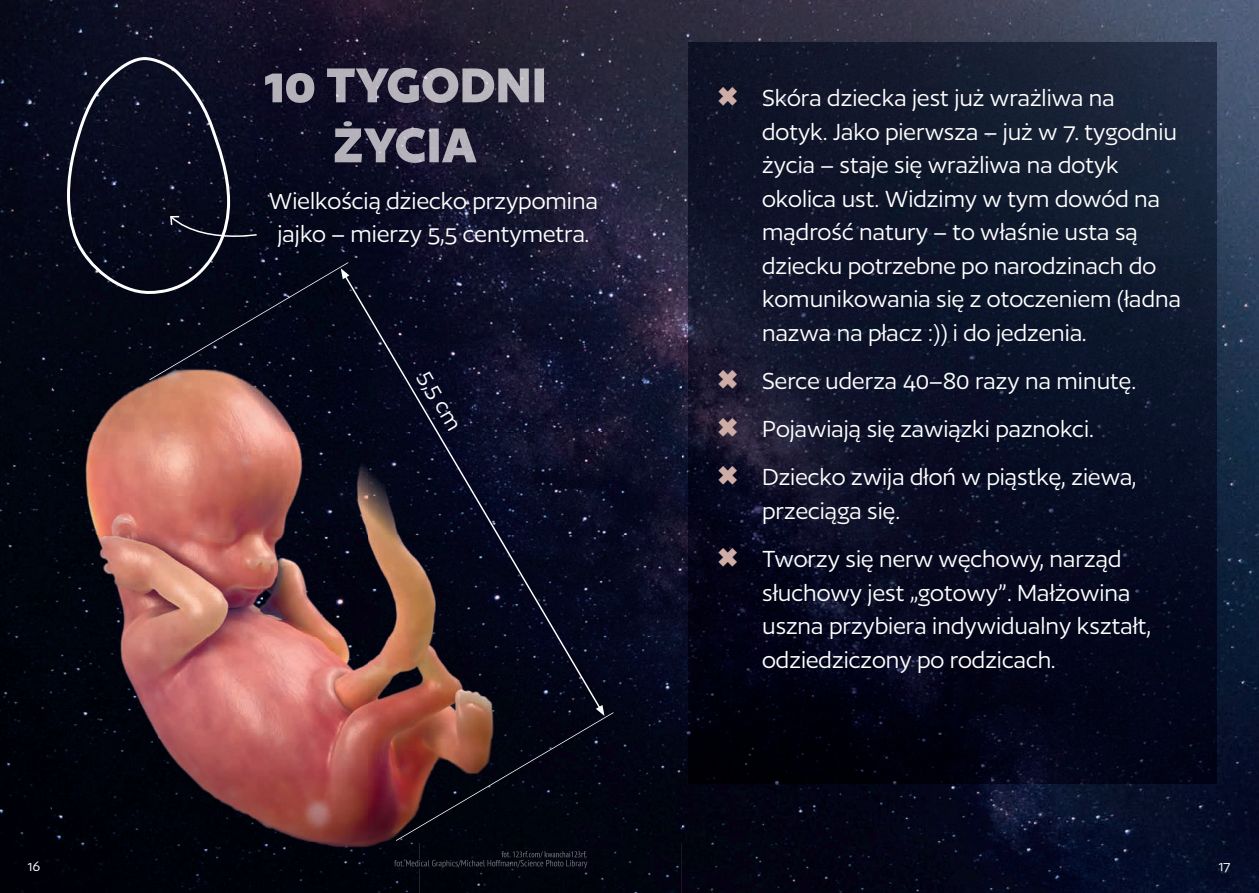
<style>
.page{position:relative;width:1259px;height:893px;background:#fff}
.page>*{position:absolute;margin:0;border:0;box-sizing:border-box;transform-origin:0 0}
.t1{font:27.15px/33.6px "Author";color:#fff}
.t2{font:25.5px "Author";color:#fff}
.t3{font:15.75px "Author";color:#fff}
</style>
<div class="page">
<img style="left:0;top:0;width:1259px;height:893px">
<img style="left:0;top:331px;width:682px;height:562px">
<img style="left:688px;top:43px;width:528px;height:740px">
<svg style="left:344px;top:275px;width:257px;height:434px;fill:#060920"></svg>
<svg style="left:396px;top:705px;width:217px;height:136px"></svg>
<img style="left:349px;top:68px;width:198px;height:35px">
<img style="left:349px;top:121px;width:128px;height:42px">
<svg style="left:67px;top:57px;width:282px;height:323px"></svg>
<img style="left:501px;top:851px;width:85px;height:7px">
<img style="left:394px;top:860px;width:193px;height:8px">
<svg style="left:718px;top:87px;width:19px;height:19px"></svg>
<svg style="left:718px;top:370px;width:19px;height:18px"></svg>
<svg style="left:718px;top:418px;width:19px;height:19px"></svg>
<svg style="left:718px;top:466px;width:19px;height:19px"></svg>
<svg style="left:718px;top:548px;width:19px;height:18px"></svg>
<p class="t1" style="left:269px;top:184px;width:331px;text-align:center">Wielkością dziecko przypomina jajko – mierzy 5,5 centymetra.</p>
<p class="t2" style="left:435px;top:366px;width:66px;rotate:60deg">5,5 cm</p>
<p class="t1" style="left:762px;top:81px;width:420px">Skóra dziecka jest już wrażliwa na dotyk. Jako pierwsza – już w 7. tygodniu życia – staje się wrażliwa na dotyk okolica ust. Widzimy w tym dowód na mądrość natury – to właśnie usta są dziecku potrzebne po narodzinach do komunikowania się z otoczeniem (ładna nazwa na płacz :)) i do jedzenia.</p>
<p class="t1" style="left:762px;top:357px;width:376px;line-height:48.2px">Serce uderza 40–80 razy na minutę.<br>Pojawiają się zawiązki paznokci.<br>Dziecko zwija dłoń w piąstkę, ziewa,</p>
<p class="t1" style="left:762px;top:486px;width:361px;line-height:48.2px">przeciąga się.<br>Tworzy się nerw węchowy, narząd</p>
<p class="t1" style="left:762px;top:575px;width:390px">słuchowy jest „gotowy”. Małżowina uszna przybiera indywidualny kształt, odziedziczony po rodzicach.</p>
<p class="t3" style="left:28px;top:858px;width:14px">16</p>
<p class="t3" style="left:1218px;top:858px;width:14px">17</p>
</div>
